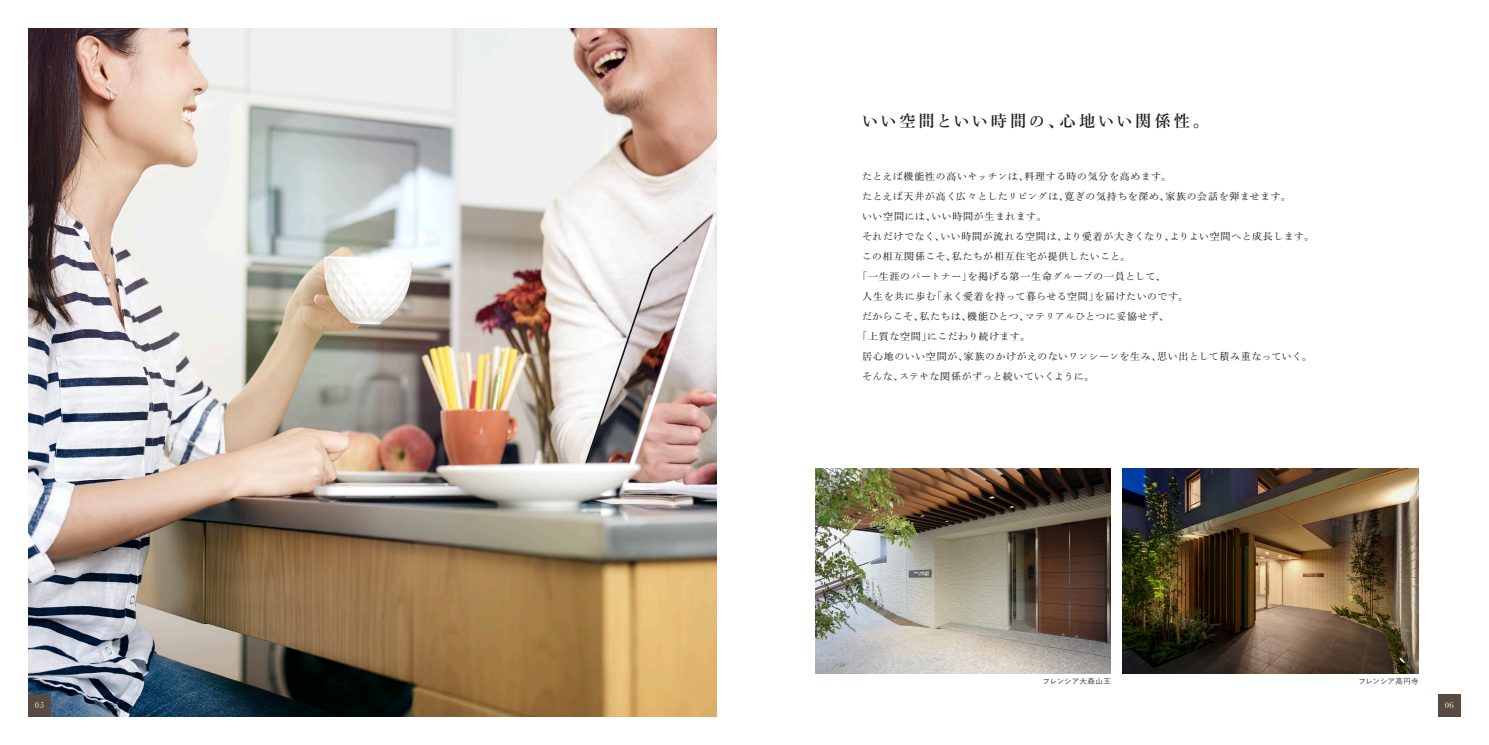
<style>
.page{position:relative;width:1489px;height:745px;background:#fff}
.page>*{position:absolute;margin:0;border:0;box-sizing:border-box;transform-origin:0 0}
.t1{font:700 16.25px "Iwa O Min Pro";letter-spacing:.165em;color:#231f20}
.t2{font:500 10px "Iwa O Min Pro";letter-spacing:.045em;color:#231f20}
.t3{font:8.75px "Bask Old Face";color:#fff}
.t4{font:500 7.5px "Yu Go";letter-spacing:.015em;color:#231f20}
</style>
<div class="page">
<img style="left:28px;top:28px;width:688px;height:688px">
<img style="left:815px;top:468px;width:295px;height:205px">
<img style="left:1122px;top:468px;width:295px;height:205px">
<div style="left:28px;top:693px;width:23px;height:23px;background:#594a41"></div>
<div style="left:1438px;top:693px;width:22px;height:23px;background:#594a41"></div>
<h1 class="t1" style="left:862px;top:109px;width:349px">いい空間といい時間の、心地いい関係性。</h1>
<p class="t2" style="left:862px;top:169px;width:311px">たとえば機能性の高いキッチンは、料理する時の気分を高めます。</p>
<p class="t2" style="left:862px;top:189px;width:430px">たとえば天井が高く広々としたリビングは、寛ぎの気持ちを深め、家族の会話を弾ませます。</p>
<p class="t2" style="left:862px;top:209px;width:186px">いい空間には、いい時間が生まれます。</p>
<p class="t2" style="left:862px;top:229px;width:454px">それだけでなく、いい時間が流れる空間は、より愛着が大きくなり、よりよい空間へと成長します。</p>
<p class="t2" style="left:861px;top:249px;width:270px">この相互関係こそ、私たちが相互住宅が提供したいこと。</p>
<p class="t2" style="left:857px;top:269px;width:310px">「一生涯のパートナー」を掲げる第一生命グループの一員として、</p>
<p class="t2" style="left:862px;top:289px;width:328px">人生を共に歩む「永く愛着を持って暮らせる空間」を届けたいのです。</p>
<p class="t2" style="left:862px;top:309px;width:308px">だからこそ、私たちは、機能ひとつ、マテリアルひとつに妥協せず、</p>
<p class="t2" style="left:857px;top:329px;width:175px">「上質な空間」にこだわり続けます。</p>
<p class="t2" style="left:862px;top:349px;width:451px">居心地のいい空間が、家族のかけがえのないワンシーンを生み、思い出として積み重なっていく。</p>
<p class="t2" style="left:862px;top:369px;width:234px">そんな、ステキな関係がずっと続いていくように。</p>
<p class="t4" style="left:1042px;top:673px;width:70px">フレンシア大森山王</p>
<p class="t4" style="left:1358px;top:673px;width:62px">フレンシア高円寺</p>
<p class="t3" style="left:35px;top:700px;width:11px">05</p>
<p class="t3" style="left:1444px;top:700px;width:11px">06</p>
</div>
